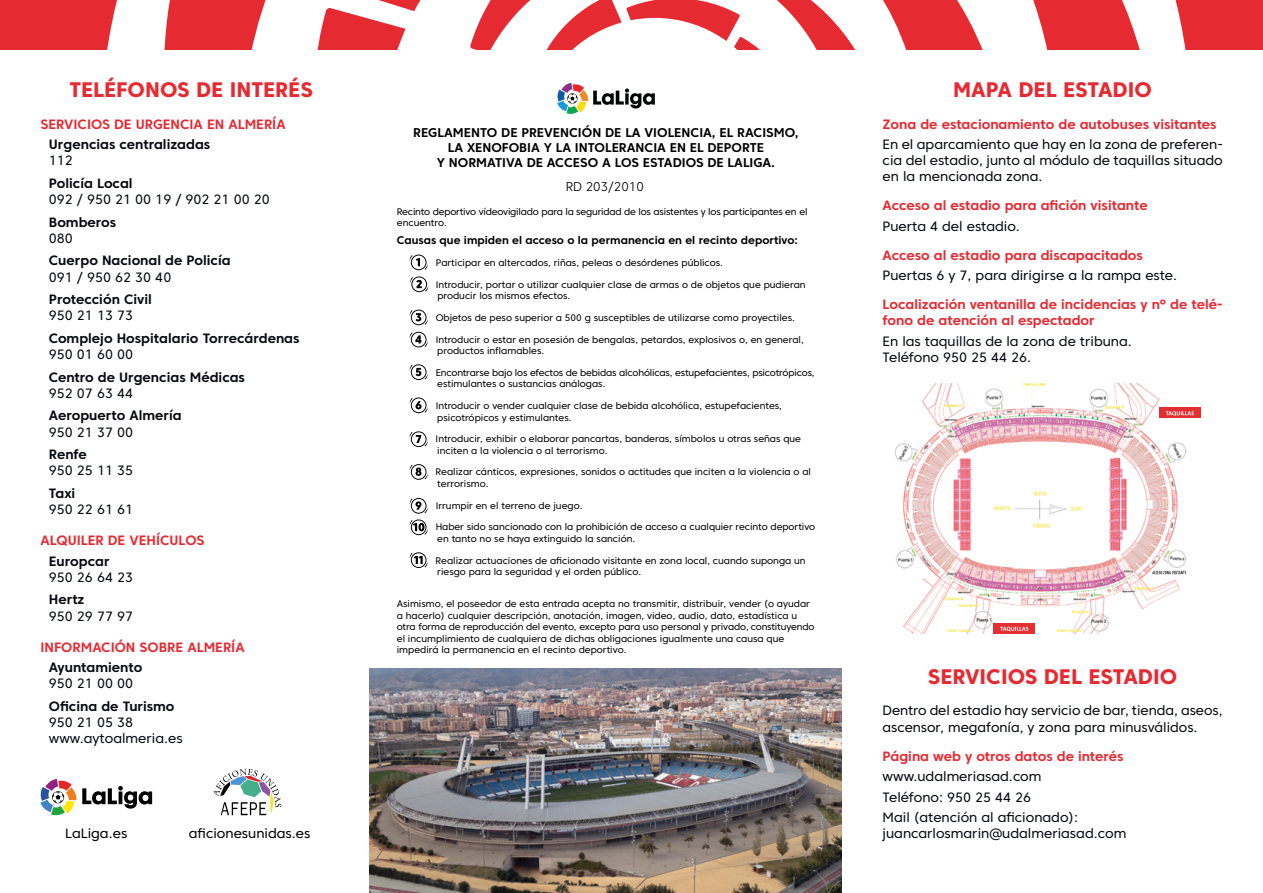
<style>
.page{position:relative;width:1263px;height:893px;background:#fff}
.page>*{position:absolute;margin:0;border:0;box-sizing:border-box;transform-origin:0 0}
.t1{font:800 21px "Core Sans C 75";color:#e62a32}
.t2{font:13.5px/16.2px "Core Sans C 45";color:#060a11}
.t3{font:700 13.5px/16.2px "Core Sans C 65";color:#e62a32}
.t4{font:700 13.5px "Core Sans C 65";color:#060a11}
.t5{font:13.5px "Core Sans C 45";color:#000}
.t6{font:700 12.75px/15.3px "Core Sans C 65";color:#000;text-align:center}
.t7{font:300 12.75px "Core Sans C 35";color:#000}
.t8{font:700 11.1px "Core Sans C 65";color:#000}
.t9{font:9.6px/11.4px "Core Sans C 45";color:#000}
.t10{font:9.6px/11.4px "Core Sans C 45";letter-spacing:-.02em;color:#000}
.s1{font-family:"Core Sans C 75";font-weight:800;color:#fff}
.s2{color:#fff}
</style>
<div class="page">
<img style="left:369px;top:669px;width:473px;height:224px">
<svg style="left:557px;top:83px;width:98px;height:31px"></svg>
<svg style="left:410px;top:254px;width:18px;height:16px"></svg>
<svg style="left:410px;top:310px;width:18px;height:15px"></svg>
<svg style="left:410px;top:332px;width:18px;height:15px"></svg>
<svg style="left:410px;top:364px;width:18px;height:16px"></svg>
<svg style="left:410px;top:397px;width:18px;height:16px"></svg>
<svg style="left:410px;top:431px;width:18px;height:16px"></svg>
<svg style="left:410px;top:464px;width:18px;height:16px"></svg>
<svg style="left:410px;top:498px;width:18px;height:37px"></svg>
<svg style="left:410px;top:552px;width:18px;height:16px"></svg>
<svg style="left:410px;top:276px;width:18px;height:16px"></svg>
<div style="left:0;top:0;width:117px;height:50px;background:#e62a32"></div>
<svg style="left:1175px;top:0;width:88px;height:50px;background:#e7383f"></svg>
<svg style="left:164px;top:0;width:102px;height:50px;background:#e84047"></svg>
<svg style="left:1033px;top:0;width:107px;height:50px;background:#e94a51"></svg>
<svg style="left:777px;top:0;width:206px;height:50px"></svg>
<svg style="left:317px;top:0;width:443px;height:50px"></svg>
<svg style="left:40px;top:779px;width:112px;height:36px"></svg>
<svg style="left:213px;top:769px;width:68px;height:46px"></svg>
<img style="left:894px;top:383px;width:307px;height:251px">
<img style="left:1152px;top:571px;width:34px;height:3px">
<img style="left:994px;top:623px;width:41px;height:10px">
<img style="left:1003px;top:627px;width:25px;height:4px">
<img style="left:1159px;top:408px;width:41px;height:10px">
<img style="left:1168px;top:411px;width:26px;height:5px">
<h1 class="t1" style="left:69px;top:76px;width:245px">TELÉFONOS DE INTERÉS</h1>
<h2 class="t3" style="left:40px;top:116px;width:247px">SERVICIOS DE URGENCIA EN ALMERÍA</h2>
<h2 class="t4" style="left:49px;top:136px;width:163px">Urgencias centralizadas</h2>
<h2 class="t2" style="left:49px;top:152px;width:26px">112</h2>
<h2 class="t4" style="left:49px;top:175px;width:85px">Policía Local</h2>
<h2 class="t2" style="left:49px;top:191px;width:222px">092 / 950 21 00 19 / 902 21 00 20</h2>
<h2 class="t4" style="left:49px;top:213px;width:69px">Bomberos</h2>
<h2 class="t2" style="left:49px;top:230px;width:26px">080</h2>
<h2 class="t4" style="left:49px;top:252px;width:183px">Cuerpo Nacional de Policía</h2>
<h2 class="t2" style="left:49px;top:269px;width:124px">091 / 950 62 30 40</h2>
<h2 class="t4" style="left:49px;top:291px;width:104px">Protección Civil</h2>
<h2 class="t2" style="left:49px;top:307px;width:86px">950 21 13 73</h2>
<h2 class="t4" style="left:49px;top:330px;width:252px">Complejo Hospitalario Torrecárdenas</h2>
<h2 class="t2" style="left:49px;top:346px;width:86px">950 01 60 00</h2>
<h2 class="t4" style="left:49px;top:368px;width:198px">Centro de Urgencias Médicas</h2>
<h2 class="t2" style="left:49px;top:385px;width:86px">952 07 63 44</h2>
<h2 class="t4" style="left:49px;top:407px;width:134px">Aeropuerto Almería</h2>
<h2 class="t2" style="left:49px;top:424px;width:86px">950 21 37 00</h2>
<h2 class="t4" style="left:49px;top:446px;width:40px">Renfe</h2>
<h2 class="t2" style="left:49px;top:462px;width:86px">950 25 11 35</h2>
<h2 class="t4" style="left:49px;top:485px;width:28px">Taxi</h2>
<h2 class="t2" style="left:49px;top:501px;width:86px">950 22 61 61</h2>
<h2 class="t3" style="left:40px;top:532px;width:166px">ALQUILER DE VEHÍCULOS</h2>
<h2 class="t4" style="left:49px;top:552px;width:62px">Europcar</h2>
<h2 class="t2" style="left:49px;top:569px;width:86px">950 26 64 23</h2>
<h2 class="t4" style="left:49px;top:591px;width:37px">Hertz</h2>
<h2 class="t2" style="left:49px;top:608px;width:86px">950 29 77 97</h2>
<h2 class="t3" style="left:40px;top:639px;width:206px">INFORMACIÓN SOBRE ALMERÍA</h2>
<h2 class="t4" style="left:49px;top:659px;width:95px">Ayuntamiento</h2>
<h2 class="t2" style="left:49px;top:675px;width:86px">950 21 00 00</h2>
<h2 class="t4" style="left:49px;top:698px;width:127px">Oficina de Turismo</h2>
<h2 class="t2" style="left:49px;top:714px;width:135px">950 21 05 38 www.aytoalmeria.es</h2>
<h2 class="t5" style="left:65px;top:825px;width:64px">LaLiga.es</h2>
<h2 class="t5" style="left:189px;top:825px;width:123px">aficionesunidas.es</h2>
<h3 class="t6" style="left:413px;top:125px;width:387px">REGLAMENTO DE PREVENCIÓN DE LA VIOLENCIA, EL RACISMO,<br>LA XENOFOBIA Y LA INTOLERANCIA EN EL DEPORTE<br>Y NORMATIVA DE ACCESO A LOS ESTADIOS DE LALIGA.</h3>
<h3 class="t7" style="left:566px;top:179px;width:80px">RD 203/2010</h3>
<p class="t10" style="left:397px;top:206px;width:412px">Recinto deportivo vídeovigilado para la seguridad de los asistentes y los participantes en el encuentro.</p>
<p class="t8" style="left:397px;top:233px;width:402px">Causas que impiden el acceso o la permanencia en el recinto deportivo:</p>
<p class="t9" style="left:416px;top:257px;width:309px"><span class="s1">1.</span> Participar en altercados, riñas, peleas o desórdenes públicos.</p>
<p class="t9" style="left:437px;top:279px;width:370px;text-indent:-21px"><span class="s2">2.</span> Introducir, portar o utilizar cualquier clase de armas o de objetos que pudieran producir los mismos efectos.</p>
<p class="t9" style="left:416px;top:312px;width:381px">3. Objetos de peso superior a 500 g susceptibles de utilizarse como proyectiles.</p>
<p class="t9" style="left:437px;top:334px;width:368px;text-indent:-21px">4. Introducir o estar en posesión de bengalas, petardos, explosivos o, en general, productos inflamables.</p>
<p class="t9" style="left:437px;top:367px;width:379px;text-indent:-21px">5. Encontrarse bajo los efectos de bebidas alcohólicas, estupefacientes, psicotrópicos, estimulantes o sustancias análogas.</p>
<p class="t9" style="left:437px;top:400px;width:346px;text-indent:-21px">6. Introducir o vender cualquier clase de bebida alcohólica, estupefacientes, psicotrópicos y estimulantes.</p>
<p class="t9" style="left:437px;top:433px;width:365px;text-indent:-21px">6. Introducir, exhibir o elaborar pancartas, banderas, símbolos u otras señas que inciten a la violencia o al terrorismo.</p>
<p class="t9" style="left:437px;top:466px;width:375px;text-indent:-21px">7. Realizar cánticos, expresiones, sonidos o actitudes que inciten a la violencia o al terrorismo.</p>
<p class="t9" style="left:416px;top:499px;width:168px">8. Irrumpir en el terreno de juego.</p>
<p class="t9" style="left:436px;top:521px;width:381px">Haber sido sancionado con la prohibición de acceso a cualquier recinto deportivo en tanto no se haya extinguido la sanción.</p>
<p class="t9" style="left:437px;top:554px;width:370px;text-indent:-21px">9. Realizar actuaciones de aficionado visitante en zona local, cuando suponga un riesgo para la seguridad y el orden público.</p>
<p class="t9" style="left:397px;top:598px;width:419px">Asimismo, el poseedor de esta entrada acepta no transmitir, distribuir, vender (o ayudar a hacerlo) cualquier descripción, anotación, imagen, video, audio, dato, estadística u otra forma de reproducción del evento, excepto para uso personal y privado, constituyendo el incumplimiento de cualquiera de dichas obligaciones igualmente una causa que impedirá la permanencia en el recinto deportivo.</p>
<h1 class="t1" style="left:953px;top:76px;width:200px">MAPA DEL ESTADIO</h1>
<h2 class="t3" style="left:882px;top:116px;width:336px">Zona de estacionamiento de autobuses visitantes</h2>
<h2 class="t2" style="left:882px;top:136px;width:342px;text-align:justify">En el aparcamiento que hay en la zona de preferen&shy;cia del estadio, junto al módulo de taquillas situado en la mencionada zona.</h2>
<h2 class="t3" style="left:882px;top:197px;width:267px">Acceso al estadio para afición visitante</h2>
<h2 class="t2" style="left:882px;top:218px;width:139px">Puerta 4 del estadio.</h2>
<h2 class="t3" style="left:882px;top:247px;width:262px">Acceso al estadio para discapacitados</h2>
<h2 class="t2" style="left:882px;top:267px;width:296px">Puertas 6 y 7, para dirigirse a la rampa este.</h2>
<h2 class="t3" style="left:882px;top:296px;width:342px">Localización ventanilla de incidencias y nº de telé&shy;fono de atención al espectador</h2>
<h2 class="t2" style="left:882px;top:333px;width:251px">En las taquillas de la zona de tribuna.<br>Teléfono 950 25 44 26.</h2>
<h1 class="t1" style="left:928px;top:663px;width:251px">SERVICIOS DEL ESTADIO</h1>
<h2 class="t2" style="left:882px;top:702px;width:342px">Dentro del estadio hay servicio de bar, tienda, aseos, ascensor, megafonía, y zona para minusválidos.</h2>
<h2 class="t3" style="left:882px;top:748px;width:243px">Página web y otros datos de interés</h2>
<h2 class="t2" style="left:882px;top:766px;width:197px;line-height:20.4px">www.udalmeriasad.com<br>Teléfono: 950 25 44 26<br>Mail (atención al aficionado):</h2>
<h2 class="t2" style="left:882px;top:825px;width:245px">juancarlosmarin@udalmeriasad.com</h2>
</div>
